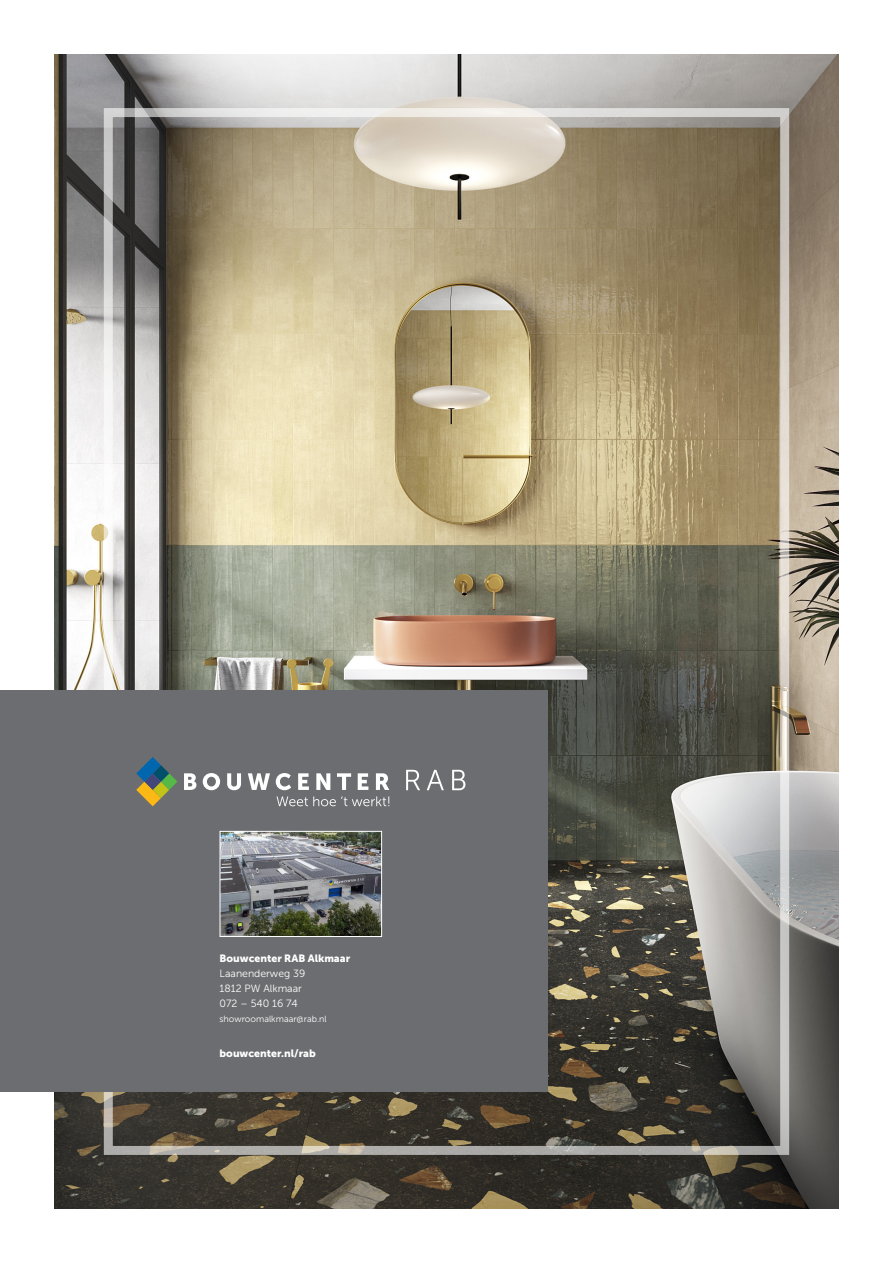
<style>
.page{position:relative;width:893px;height:1263px;background:#fff}
.page>*{position:absolute;margin:0;border:0;box-sizing:border-box;transform-origin:0 0}
.t1{font:10.5px/15px "Museo Sans 300";color:#fff}
.t2{font:10.5px "Museo Sans 900";color:#fff}
.t3{font:9px "Museo Sans 300";color:#fff}
</style>
<div class="page">
<img style="left:54px;top:54px;width:785px;height:1155px">
<div style="left:104px;top:108px;width:685px;height:1047px;border:9px solid #fff"></div>
<div style="left:0;top:690px;width:547px;height:401px;background:#6c6d70"></div>
<img style="left:222px;top:833px;width:158px;height:102px">
<div style="left:220px;top:831px;width:162px;height:106px;border:1px solid #fff"></div>
<svg style="left:277px;top:796px;width:112px;height:10px"></svg>
<svg style="left:184px;top:773px;width:12px;height:17px"></svg>
<svg style="left:203px;top:773px;width:17px;height:17px"></svg>
<svg style="left:227px;top:773px;width:14px;height:17px"></svg>
<svg style="left:248px;top:773px;width:22px;height:17px"></svg>
<svg style="left:276px;top:773px;width:15px;height:17px"></svg>
<svg style="left:298px;top:773px;width:11px;height:17px"></svg>
<svg style="left:316px;top:773px;width:14px;height:17px"></svg>
<svg style="left:337px;top:773px;width:14px;height:17px"></svg>
<svg style="left:358px;top:773px;width:10px;height:17px"></svg>
<svg style="left:376px;top:773px;width:13px;height:17px"></svg>
<svg style="left:136px;top:757px;width:41px;height:49px"></svg>
<svg style="left:406px;top:770px;width:14px;height:20px"></svg>
<svg style="left:427px;top:770px;width:17px;height:20px"></svg>
<svg style="left:452px;top:770px;width:13px;height:20px"></svg>
<p class="t2" style="left:220px;top:952px;width:132px">Bouwcenter RAB Alkmaar</p>
<p class="t1" style="left:220px;top:965px;width:87px">Laanenderweg 39<br>1812 PW Alkmaar<br>072 – 540 16 74</p>
<p class="t3" style="left:220px;top:1013px;width:109px">showroomalkmaar@rab.nl</p>
<p class="t2" style="left:220px;top:1048px;width:98px">bouwcenter.nl/rab</p>
</div>
